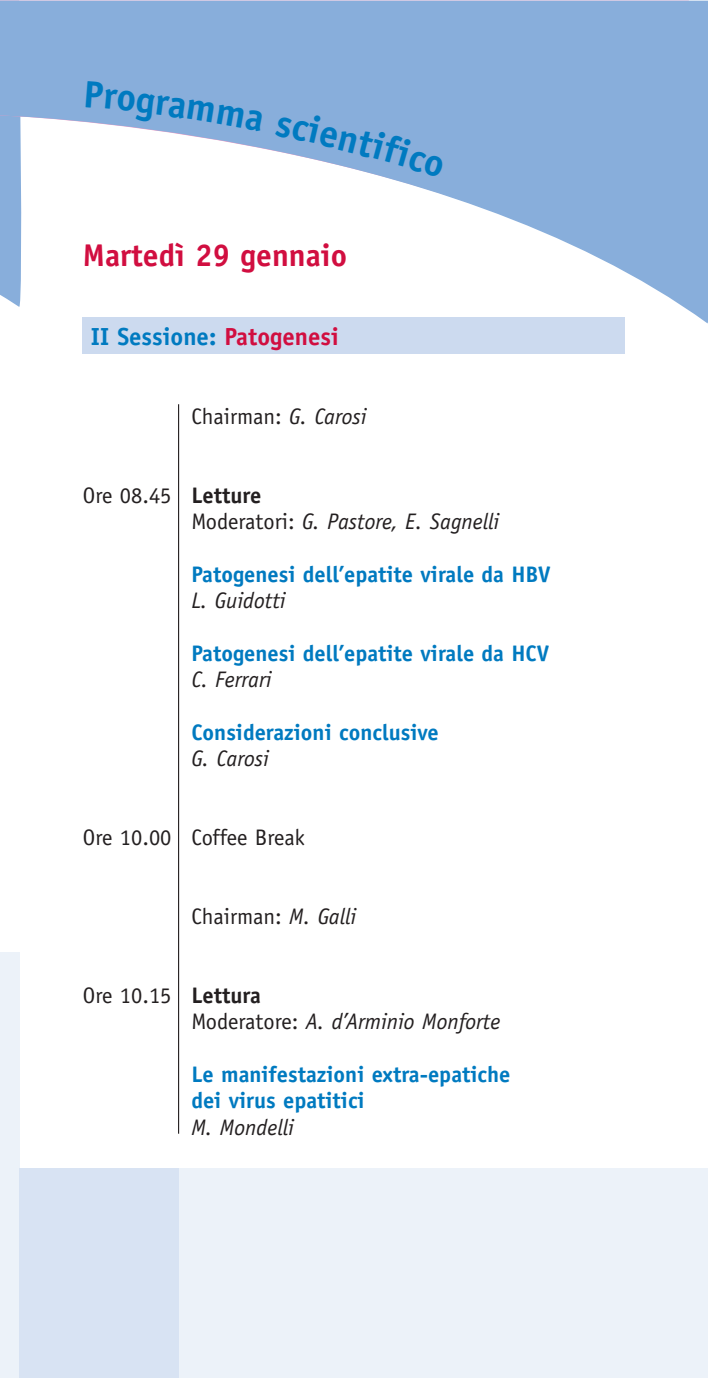
<style>
.page{position:relative;width:708px;height:1378px;background:#fff}
.page>*{position:absolute;margin:0;border:0;box-sizing:border-box;transform-origin:0 0}
.t1{font:700 31.5px "Officina Sans";color:#d10e40}
.t2{font:700 24.75px "Officina Sans";color:#007ac0}
.t3{font:700 22.5px/26.3px "Officina Sans";color:#007ac0}
.t4{font:22.5px/26.3px "Officina Sans";color:#231f20}
.t5{font:italic 22.5px/26.3px "Officina Sans";color:#231f20}
.s1{color:#d10e40}
.s2{font-style:italic}
.s3{font-style:normal}
.s4{font-weight:700;font-style:normal}
.s5{font-weight:700}
</style>
<div class="page">
<div style="left:0;top:952px;width:19px;height:426px;background:#ecf2f9"></div>
<div style="left:83px;top:317px;width:542px;height:36px;background:#ccdaef"></div>
<hr style="left:178px;top:404px;width:1px;height:729px;background:#231f20">
<svg style="left:0;top:1px;width:708px;height:325px;fill:#88aedb"></svg>
<div style="left:179px;top:1168px;width:529px;height:210px;background:#ecf2f9"></div>
<div style="left:19px;top:1168px;width:160px;height:210px;background:#d8e3f3"></div>
<div style="left:86px;top:81px;width:178px;height:51px;background:#88aedb"></div>
<svg style="left:275px;top:115px;width:170px;height:63px;background:#9abae0"></svg>
<h1 class="t1" style="left:83px;top:243px;width:266px">Martedì 29 gennaio</h1>
<p class="t2" style="left:91px;top:327px;width:249px">II Sessione: <span class="s1">Patogenesi</span></p>
<p class="t4" style="left:191px;top:405px;width:177px">Chairman: <span class="s2">G. Carosi</span></p>
<p class="t5" style="left:191px;top:484px;width:310px;text-indent:-108px"><span class="s3">Ore 08.45</span> <span class="s4">Letture<br></span><span class="s3">Moderatori:</span> G. Pastore, E. Sagnelli</p>
<p class="t3" style="left:191px;top:563px;width:361px">Patogenesi dell’epatite virale da HBV</p>
<p class="t5" style="left:191px;top:589px;width:96px">L. Guidotti</p>
<p class="t3" style="left:191px;top:642px;width:359px">Patogenesi dell’epatite virale da HCV</p>
<p class="t5" style="left:191px;top:668px;width:82px">C. Ferrari</p>
<p class="t3" style="left:191px;top:721px;width:249px">Considerazioni conclusive</p>
<p class="t5" style="left:191px;top:747px;width:79px">G. Carosi</p>
<p class="t4" style="left:83px;top:826px;width:224px">Ore 10.00 Coffee Break</p>
<p class="t4" style="left:191px;top:905px;width:167px">Chairman: <span class="s2">M. Galli</span></p>
<p class="t4" style="left:191px;top:984px;width:311px;text-indent:-108px">Ore 10.15 <span class="s5">Lettura<br></span>Moderatore: <span class="s2">A. d’Arminio Monforte</span></p>
<p class="t3" style="left:191px;top:1063px;width:321px">Le manifestazioni extra-epatiche dei virus epatitici</p>
<p class="t5" style="left:191px;top:1116px;width:104px">M. Mondelli</p>
</div>
